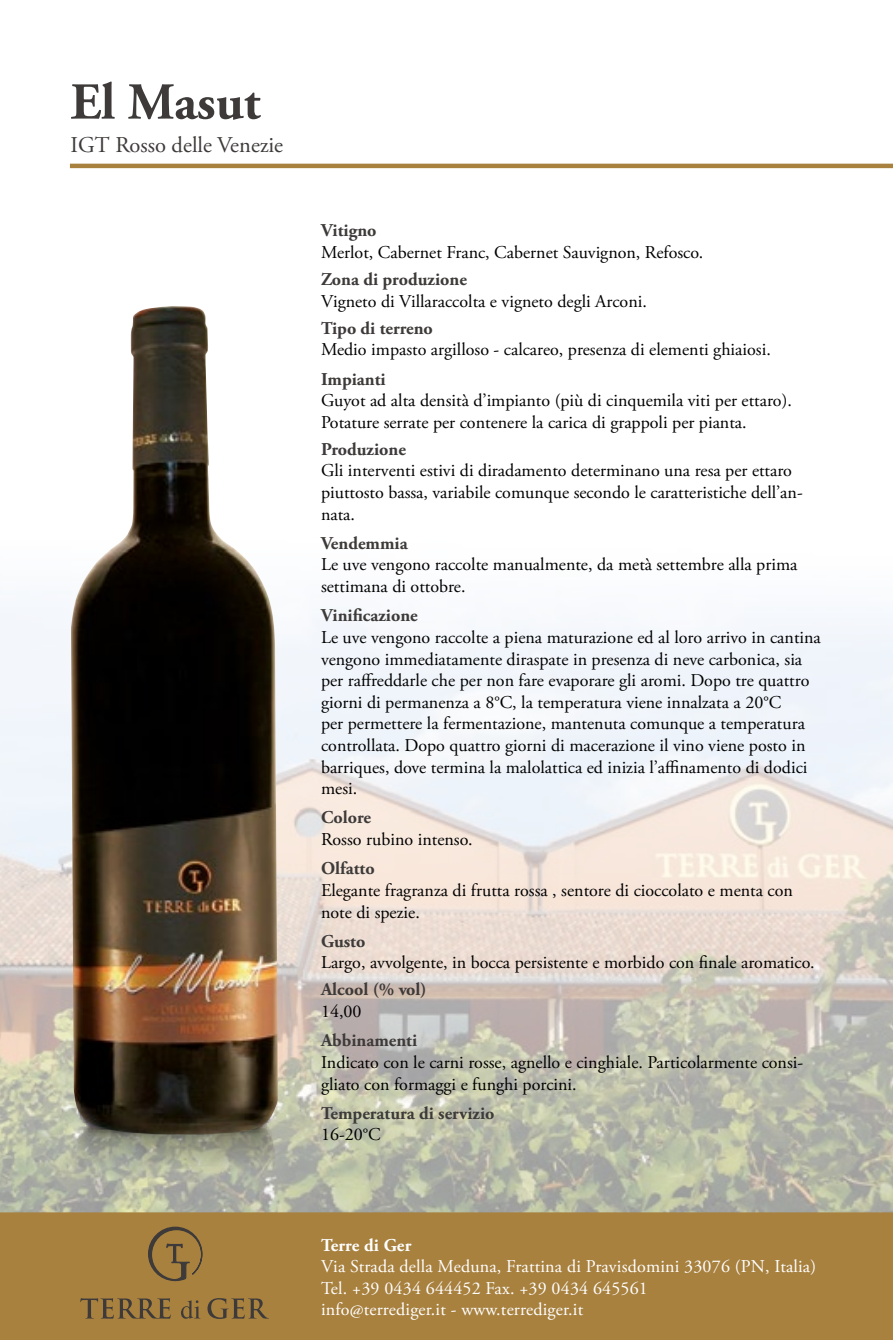
<style>
.page{position:relative;width:893px;height:1340px;background:#fff}
.page>*{position:absolute;margin:0;border:0;box-sizing:border-box;transform-origin:0 0}
.t1{font:700 51.75px "Adobe Garamond Pro";color:#3d3a39}
.t2{font:22.5px "Adobe Garamond Pro";color:#3d3a39}
.t3{font:18px/21.6px "Adobe Garamond Pro";color:#000}
.t4{font:700 18px "Adobe Garamond Pro";color:#3d3a39}
.t5{font:18px/21.6px "Adobe Garamond Pro";letter-spacing:.01em;color:#fff}
.t6{font:700 18px "Adobe Garamond Pro";letter-spacing:.01em;color:#fff}
</style>
<div class="page">
<img style="left:0;top:607px;width:893px;height:605px">
<hr style="left:70px;top:164px;width:823px;height:4px;background:#a8813f">
<div style="left:0;top:1212px;width:893px;height:127px;background:#a8813f"></div>
<svg style="left:80px;top:1298px;width:91px;height:20px;background:#866b3d"></svg>
<svg style="left:181px;top:1300px;width:19px;height:18px"></svg>
<svg style="left:207px;top:1298px;width:62px;height:20px"></svg>
<svg style="left:147px;top:1225px;width:56px;height:57px;background:#91723d"></svg>
<img style="left:0;top:1062px;width:361px;height:126px">
<img style="left:71px;top:306px;width:207px;height:828px">
<h1 class="t1" style="left:70px;top:72px;width:191px">El Masut</h1>
<p class="t2" style="left:70px;top:132px;width:214px">IGT Rosso delle Venezie</p>
<p class="t4" style="left:321px;top:220px;width:57px">Vitigno</p>
<p class="t3" style="left:321px;top:242px;width:384px">Merlot, Cabernet Franc, Cabernet Sauvignon, Refosco.</p>
<p class="t4" style="left:321px;top:269px;width:147px">Zona di produzione</p>
<p class="t3" style="left:321px;top:291px;width:327px">Vigneto di Villaraccolta e vigneto degli Arconi.</p>
<p class="t4" style="left:321px;top:317px;width:113px">Tipo di terreno</p>
<p class="t3" style="left:321px;top:339px;width:451px">Medio impasto argilloso - calcareo, presenza di elementi ghiaiosi.</p>
<p class="t4" style="left:321px;top:368px;width:66px">Impianti</p>
<p class="t3" style="left:321px;top:390px;width:472px">Guyot ad alta densità d’impianto (più di cinquemila viti per ettaro).<br>Potature serrate per contenere la carica di grappoli per pianta.</p>
<p class="t4" style="left:321px;top:438px;width:86px">Produzione</p>
<p class="t3" style="left:321px;top:460px;width:483px">Gli interventi estivi di diradamento determinano una resa per ettaro piuttosto bassa, variabile comunque secondo le caratteristiche dell’an&shy;nata.</p>
<p class="t4" style="left:321px;top:532px;width:88px">Vendemmia</p>
<p class="t3" style="left:321px;top:554px;width:478px">Le uve vengono raccolte manualmente, da metà settembre alla prima settimana di ottobre.</p>
<p class="t4" style="left:321px;top:605px;width:98px">Vinificazione</p>
<p class="t3" style="left:321px;top:627px;width:501px">Le uve vengono raccolte a piena maturazione ed al loro arrivo in cantina vengono immediatamente diraspate in presenza di neve carbonica, sia per raffreddarle che per non fare evaporare gli aromi. Dopo tre quattro giorni di permanenza a 8°C, la temperatura viene innalzata a 20°C<br>per permettere la fermentazione, mantenuta comunque a temperatura controllata. Dopo quattro giorni di macerazione il vino viene posto in barriques, dove termina la malolattica ed inizia l’affinamento di dodici mesi.</p>
<p class="t4" style="left:321px;top:807px;width:51px">Colore</p>
<p class="t3" style="left:321px;top:829px;width:153px">Rosso rubino intenso.</p>
<p class="t4" style="left:321px;top:858px;width:55px">Olfatto</p>
<p class="t3" style="left:321px;top:880px;width:473px">Elegante fragranza di frutta rossa , sentore di cioccolato e menta con note di spezie.</p>
<p class="t4" style="left:321px;top:930px;width:46px">Gusto</p>
<p class="t3" style="left:321px;top:952px;width:495px">Largo, avvolgente, in bocca persistente e morbido con finale aromatico.</p>
<p class="t4" style="left:321px;top:979px;width:107px">Alcool (% vol)</p>
<p class="t3" style="left:321px;top:1001px;width:42px">14,00</p>
<p class="t4" style="left:321px;top:1030px;width:98px">Abbinamenti</p>
<p class="t3" style="left:321px;top:1052px;width:484px">Indicato con le carni rosse, agnello e cinghiale. Particolarmente consi&shy;gliato con formaggi e funghi porcini.</p>
<p class="t4" style="left:321px;top:1102px;width:175px">Temperatura di servizio</p>
<p class="t3" style="left:321px;top:1124px;width:61px">16-20°C</p>
<p class="t6" style="left:321px;top:1234px;width:92px">Terre di Ger</p>
<p class="t5" style="left:321px;top:1256px;width:497px">Via Strada della Meduna, Frattina di Pravisdomini 33076 (PN, Italia)<br>Tel. +39 0434 644452 Fax. +39 0434 645561<br>info@terrediger.it - www.terrediger.it</p>
</div>
